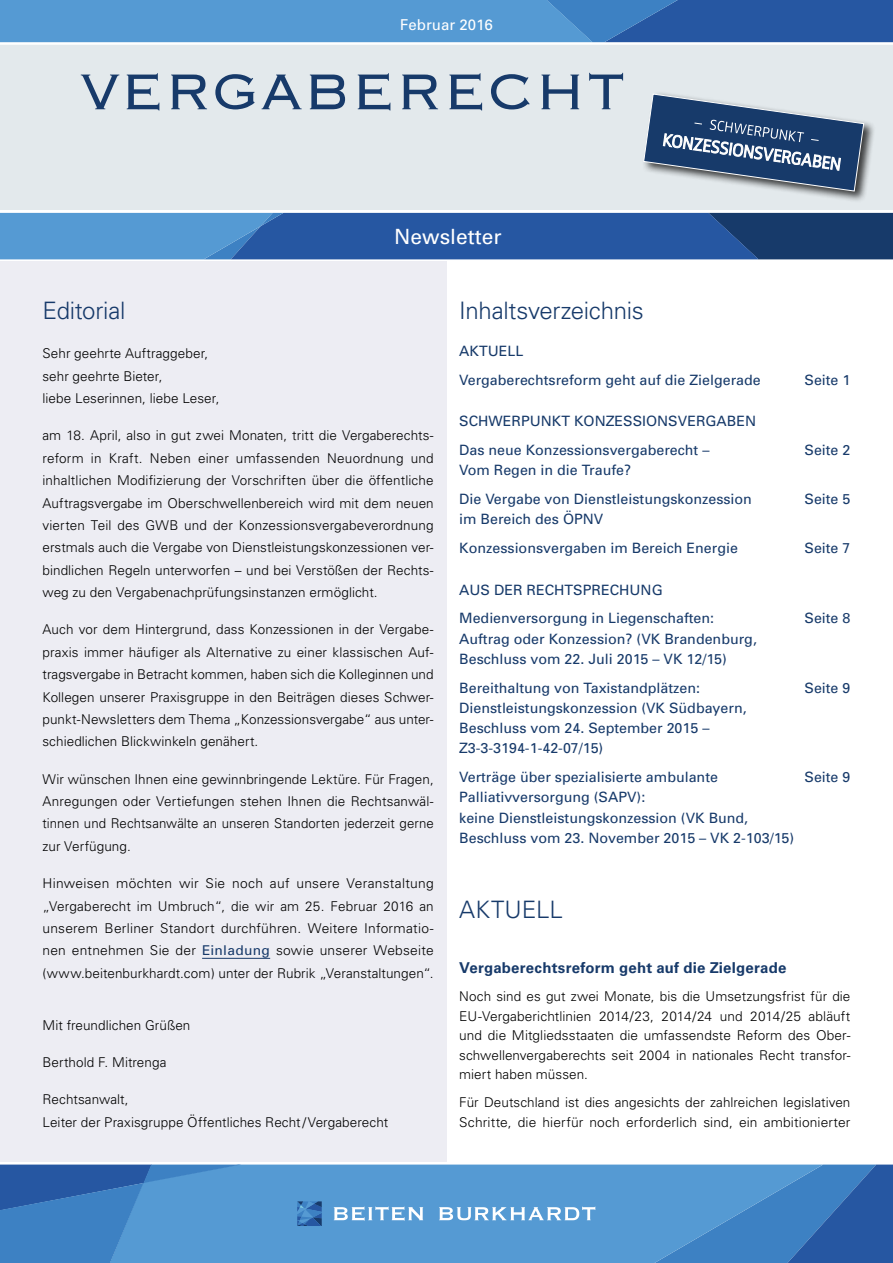
<style>
.page{position:relative;width:893px;height:1263px;background:#fff}
.page>*{position:absolute;margin:0;border:0;box-sizing:border-box;transform-origin:0 0}
.t1{font:300 66px "Copperplate";color:#173a6a}
.t2{font:300 24px "Univers";letter-spacing:-.01em;color:#173a6a}
.t3{font:21px "Univers";color:#fff}
.t4{font:700 15px "Univers";letter-spacing:.015em;color:#173a6a}
.t5{font:15px "Univers";color:#fff}
.t6{font:14.25px/28.8px "Univers";color:#173a6a}
.t7{font:300 13.5px/22.4px "Univers";letter-spacing:.005em;color:#000;text-align:justify}
.s1{font-weight:400;color:#173a6a}
</style>
<div class="page">
<div style="left:0;top:45px;width:893px;height:165px;background:#e3e9ec"></div>
<svg style="left:0;top:0;width:893px;height:42px;background:#4585c3"></svg>
<svg style="left:0;top:213px;width:893px;height:46px;background:#3064a5"></svg>
<svg style="left:823px;top:1164px;width:70px;height:99px;background:#2c61aa"></svg>
<svg style="left:241px;top:1164px;width:582px;height:99px;background:#5296d0"></svg>
<svg style="left:0;top:1164px;width:241px;height:99px;background:#4384c3"></svg>
<svg style="left:334px;top:1206px;width:89px;height:15px"></svg>
<svg style="left:297px;top:1201px;width:25px;height:25px"></svg>
<svg style="left:439px;top:1206px;width:156px;height:14px"></svg>
<div style="left:0;top:261px;width:446px;height:901px;background:#ededf3"></div>
<hr style="left:202px;top:958px;width:68px;height:1px;background:#173a6a">
<div style="left:641px;top:91px;width:235px;height:111px;background:#000;opacity:.75"></div>
<svg style="left:643px;top:93px;width:222px;height:99px"></svg>
<p class="t5" style="left:400px;top:15px;width:94px">Februar 2016</p>
<h1 class="t1" style="left:80px;top:48px;width:548px">VERGABERECHT</h1>
<h3 class="t3" style="left:394px;top:223px;width:109px">Newsletter</h3>
<h2 class="t2" style="left:43px;top:296px;width:84px">Editorial</h2>
<p class="t7" style="left:43px;top:342px;width:178px;text-align:left">Sehr geehrte Auftraggeber, sehr geehrte Bieter,<br>liebe Leserinnen, liebe Leser,</p>
<p class="t7" style="left:43px;top:424px;width:393px">am 18. April, also in gut zwei Monaten, tritt die Vergaberechts&shy;reform in Kraft. Neben einer umfassenden Neuordnung und inhaltlichen Modifizierung der Vorschriften über die öffentliche Auftragsvergabe im Oberschwellenbereich wird mit dem neuen vierten Teil des GWB und der Konzessionsvergabeverordnung erstmals auch die Vergabe von Dienstleistungskonzessionen ver&shy;bindlichen Regeln unterworfen – und bei Verstößen der Rechts&shy;weg zu den Vergabenachprüfungsinstanzen ermöglicht.</p>
<p class="t7" style="left:43px;top:618px;width:393px">Auch vor dem Hintergrund, dass Konzessionen in der Vergabe&shy;praxis immer häufiger als Alternative zu einer klassischen Auf&shy;tragsvergabe in Betracht kommen, haben sich die Kolleginnen und Kollegen unserer Praxisgruppe in den Beiträgen dieses Schwer&shy;punkt-Newsletters dem Thema „Konzessionsvergabe“ aus unter&shy;schiedlichen Blickwinkeln genähert.</p>
<p class="t7" style="left:43px;top:768px;width:393px">Wir wünschen Ihnen eine gewinnbringende Lektüre. Für Fragen, Anregungen oder Vertiefungen stehen Ihnen die Rechtsanwäl&shy;tinnen und Rechtsanwälte an unseren Standorten jederzeit gerne zur Verfügung.</p>
<p class="t7" style="left:43px;top:872px;width:393px">Hinweisen möchten wir Sie noch auf unsere Veranstaltung „Vergaberecht im Umbruch“, die wir am 25. Februar 2016 an unserem Berliner Standort durchführen. Weitere Informatio&shy;nen entnehmen Sie der <span class="s1">Einladung</span> sowie unserer Webseite (www.beitenburkhardt.com) unter der Rubrik „Veranstaltungen“.</p>
<p class="t7" style="left:43px;top:1014px;width:149px">Mit freundlichen Grüßen</p>
<p class="t7" style="left:43px;top:1051px;width:126px">Berthold F. Mitrenga</p>
<p class="t7" style="left:43px;top:1088px;width:347px">Rechtsanwalt,<br>Leiter der Praxisgruppe Öffentliches Recht/Vergaberecht</p>
<h2 class="t2" style="left:459px;top:296px;width:186px">Inhaltsverzeichnis</h2>
<p class="t6" style="left:459px;top:336px;width:303px">AKTUELL<br>Vergaberechtsreform geht auf die Zielgerade</p>
<p class="t6" style="left:459px;top:407px;width:298px">SCHWERPUNKT KONZESSIONSVERGABEN<br>Das neue Konzessionsvergaberecht –</p>
<p class="t6" style="left:459px;top:456px;width:294px">Vom Regen in die Traufe?<br>Die Vergabe von Dienstleistungskonzession</p>
<p class="t6" style="left:459px;top:505px;width:280px">im Bereich des ÖPNV<br>Konzessionsvergaben im Bereich Energie</p>
<p class="t6" style="left:459px;top:575px;width:256px">AUS DER RECHTSPRECHUNG<br>Medienversorgung in Liegenschaften:</p>
<p class="t6" style="left:804px;top:365px;width:47px">Seite 1</p>
<p class="t6" style="left:804px;top:435px;width:47px">Seite 2</p>
<p class="t6" style="left:804px;top:484px;width:47px">Seite 5</p>
<p class="t6" style="left:804px;top:533px;width:47px">Seite 7</p>
<p class="t6" style="left:804px;top:604px;width:47px">Seite 8</p>
<p class="t6" style="left:459px;top:628px;width:299px;line-height:20.2px">Auftrag oder Konzession? (VK Brandenburg,<br>Beschluss vom 22. Juli 2015 – VK 12/15)</p>
<p class="t6" style="left:459px;top:673px;width:242px">Bereithaltung von Taxistandplätzen:</p>
<p class="t6" style="left:804px;top:673px;width:47px">Seite 9</p>
<p class="t6" style="left:459px;top:697px;width:289px;line-height:20.2px">Dienstleistungskonzession (VK Südbayern,<br>Beschluss vom 24. September 2015 –<br>Z3-3-3194-1-42-07/15)</p>
<p class="t6" style="left:459px;top:762px;width:260px">Verträge über spezialisierte ambulante</p>
<p class="t6" style="left:804px;top:762px;width:47px">Seite 9</p>
<p class="t6" style="left:459px;top:787px;width:337px;line-height:20.2px">Palliativversorgung (SAPV):<br>keine Dienstleistungskonzession (VK Bund,<br>Beschluss vom 23. November 2015 – VK 2-103/15)</p>
<h2 class="t2" style="left:459px;top:895px;width:105px">AKTUELL</h2>
<p class="t4" style="left:459px;top:959px;width:329px">Vergaberechtsreform geht auf die Zielgerade</p>
<p class="t7" style="left:459px;top:987px;width:393px;line-height:19.5px">Noch sind es gut zwei Monate, bis die Umsetzungsfrist für die EU-Vergaberichtlinien 2014/23, 2014/24 und 2014/25 abläuft und die Mitgliedsstaaten die umfassendste Reform des Ober&shy;schwellenvergaberechts seit 2004 in nationales Recht transfor&shy;miert haben müssen.</p>
<p class="t7" style="left:459px;top:1093px;width:393px;line-height:19.5px">Für Deutschland ist dies angesichts der zahlreichen legislativen<br>Schritte, die hierfür noch erforderlich sind, ein ambitionierter</p>
</div>
